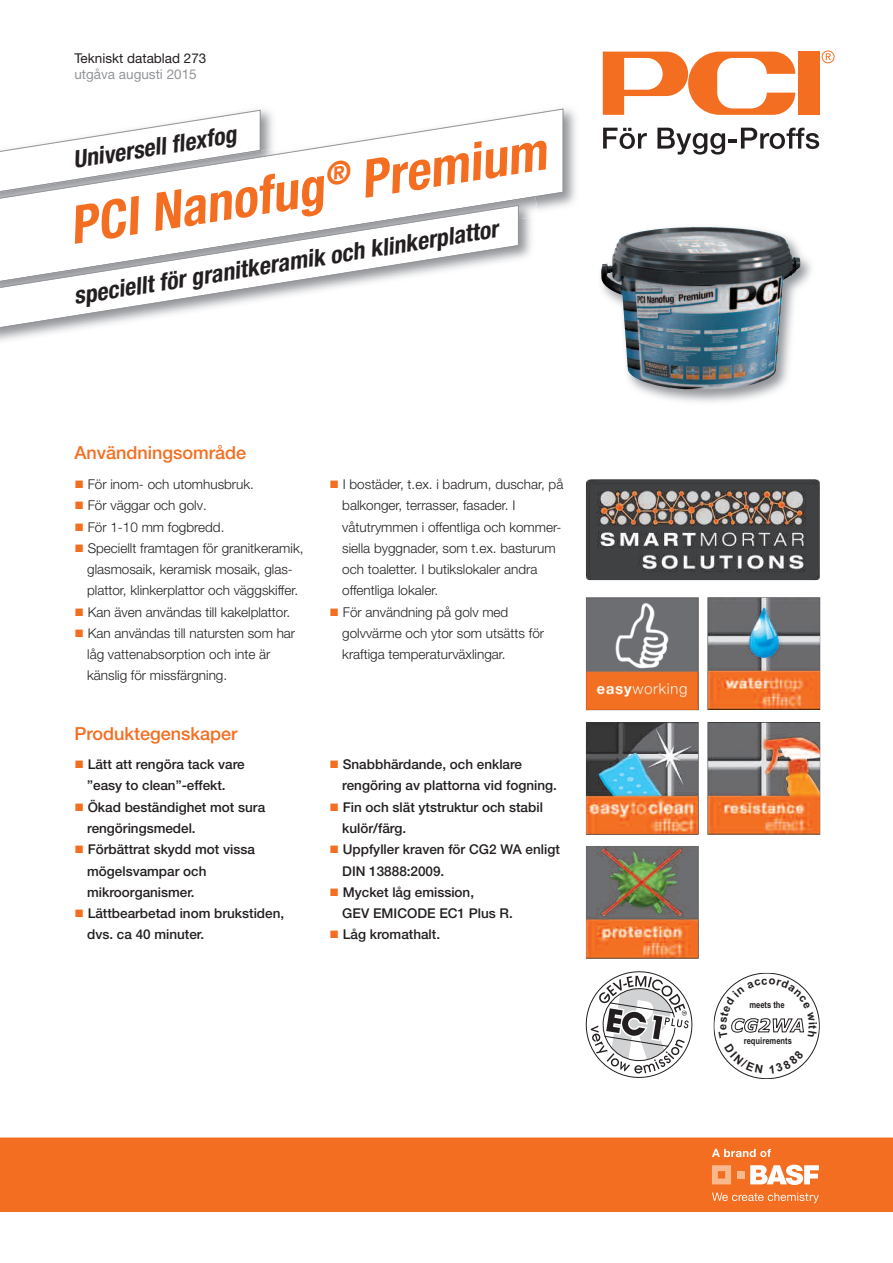
<style>
.page{position:relative;width:893px;height:1263px;background:#fff}
.page>*{position:absolute;margin:0;border:0;box-sizing:border-box;transform-origin:0 0}
.t1{font:italic 700 condensed 52.5px "Helvetica Neue LT Pro";color:#f36e21}
.t2{font:italic 700 condensed 24px "Helvetica Neue LT Pro";color:#231f20}
.t3{font:500 18px "Helvetica Neue LT Pro";color:#f36e21}
.t4{font:300 13.5px/21.3px "Helvetica Neue LT Pro";color:#231f20}
.t5{font:500 13.5px/21.3px "Helvetica Neue LT Pro";color:#231f20}
.t6{font:13.5px "Helvetica Neue LT Pro";color:#231f20}
.t7{font:13.5px "Helvetica Neue LT Pro";color:#939598}
.t8{font:700 9.3px "Arial Narrow";color:#231f20}
.s1{color:#f36e21}
</style>
<div class="page">
<div style="left:798px;top:52px;width:21px;height:63px;background:#f36e21"></div>
<svg style="left:603px;top:52px;width:192px;height:63px"></svg>
<svg style="left:822px;top:50px;width:13px;height:13px"></svg>
<svg style="left:603px;top:128px;width:44px;height:21px"></svg>
<svg style="left:657px;top:128px;width:162px;height:27px"></svg>
<img style="left:564px;top:109px;width:12px;height:97px">
<svg style="left:1px;top:108px;width:563px;height:102px"></svg>
<img style="left:600px;top:226px;width:211px;height:176px">
<img style="left:771px;top:272px;width:24px;height:105px">
<div style="left:0;top:1137px;width:893px;height:75px;background:#f36e21"></div>
<svg style="left:712px;top:1165px;width:19px;height:19px"></svg>
<div style="left:737px;top:1171px;width:7px;height:7px;background:#fab98c"></div>
<svg style="left:750px;top:1165px;width:69px;height:20px"></svg>
<svg style="left:712px;top:1192px;width:107px;height:11px"></svg>
<svg style="left:712px;top:1149px;width:59px;height:8px"></svg>
<img style="left:1px;top:196px;width:534px;height:65px">
<svg style="left:1px;top:204px;width:518px;height:126px"></svg>
<img style="left:586px;top:479px;width:234px;height:101px">
<svg style="left:586px;top:971px;width:106px;height:107px"></svg>
<img style="left:586px;top:597px;width:112px;height:113px">
<img style="left:707px;top:597px;width:113px;height:113px">
<img style="left:586px;top:722px;width:112px;height:113px">
<img style="left:707px;top:722px;width:113px;height:113px">
<img style="left:586px;top:846px;width:112px;height:112px">
<svg style="left:719px;top:978px;width:98px;height:95px"></svg>
<p class="t6" style="left:74px;top:53px;width:134px">Tekniskt datablad 273</p>
<p class="t7" style="left:74px;top:69px;width:124px">utgåva augusti 2015</p>
<h2 class="t2" style="left:72px;top:151px;width:166px;rotate:-9deg">Universell fl exfog</h2>
<h1 class="t1" style="left:66px;top:207px;width:483px;rotate:-9deg">PCI Nanofug<sup>®</sup> Premium</h1>
<h2 class="t2" style="left:72px;top:287px;width:431px;rotate:-9deg">speciellt för granitkeramik och klinkerplattor</h2>
<h3 class="t3" style="left:74px;top:446px;width:173px">Användningsområde</h3>
<p class="t4" style="left:74px;top:475px;width:181px"><span class="s1">■</span> För inom- och utomhusbruk.</p>
<p class="t4" style="left:74px;top:496px;width:134px"><span class="s1">■</span> För väggar och golv.</p>
<p class="t4" style="left:74px;top:517px;width:152px"><span class="s1">■</span> För 1-10 mm fogbredd.</p>
<p class="t4" style="left:74px;top:539px;width:231px;text-align:center"><span class="s1">■</span> Speciellt framtagen för granitkeramik, glasmosaik, keramisk mosaik, glas&shy;plattor, klinkerplattor och väggskiffer.</p>
<p class="t4" style="left:74px;top:602px;width:217px"><span class="s1">■</span> Kan även användas till kakelplattor.</p>
<p class="t4" style="left:87px;top:624px;width:210px;text-indent:-13px"><span class="s1">■</span> Kan användas till natursten som har låg vattenabsorption och inte är känslig för missfärgning.</p>
<h3 class="t3" style="left:74px;top:727px;width:165px">Produktegenskaper</h3>
<p class="t5" style="left:74px;top:755px;width:172px;text-align:center"><span class="s1">■</span> Lätt att rengöra tack vare ”easy to clean”-effekt.</p>
<p class="t5" style="left:87px;top:797px;width:180px;text-indent:-13px"><span class="s1">■</span> Ökad beständighet mot sura rengöringsmedel.</p>
<p class="t5" style="left:87px;top:840px;width:169px;text-indent:-13px"><span class="s1">■</span> Förbättrat skydd mot vissa mögelsvampar och mikroorganismer.</p>
<p class="t5" style="left:87px;top:904px;width:199px;text-indent:-13px"><span class="s1">■</span> Lättbearbetad inom brukstiden, dvs. ca 40 minuter.</p>
<p class="t4" style="left:342px;top:475px;width:223px;text-indent:-13px"><span class="s1">■</span> I bostäder, t.ex. i badrum, duschar, på balkonger, terrasser, fasader. I våtutrymmen i offentliga och kommer&shy;siella byggnader, som t.ex. basturum och toaletter. I butikslokaler andra offentliga lokaler.</p>
<p class="t4" style="left:342px;top:602px;width:203px;text-indent:-13px"><span class="s1">■</span> För användning på golv med golvvärme och ytor som utsätts för kraftiga temperaturväxlingar.</p>
<p class="t5" style="left:342px;top:755px;width:216px;text-indent:-13px"><span class="s1">■</span> Snabbhärdande, och enklare rengöring av plattorna vid fogning.</p>
<p class="t5" style="left:342px;top:797px;width:202px;text-indent:-13px"><span class="s1">■</span> Fin och slät ytstruktur och stabil kulör/färg.</p>
<p class="t5" style="left:342px;top:840px;width:219px;text-indent:-13px"><span class="s1">■</span> Uppfyller kraven för CG2 WA enligt<br>DIN 13888:2009.</p>
<p class="t5" style="left:342px;top:883px;width:172px;text-indent:-13px"><span class="s1">■</span> Mycket låg emission,<br>GEV EMICODE EC1 Plus R.</p>
<p class="t5" style="left:330px;top:925px;width:112px"><span class="s1">■</span> Låg kromathalt.</p>
<p class="t8" style="left:749px;top:998px;width:37px">meets the</p>
<p class="t8" style="left:744px;top:1033px;width:50px">requirements</p>
</div>
